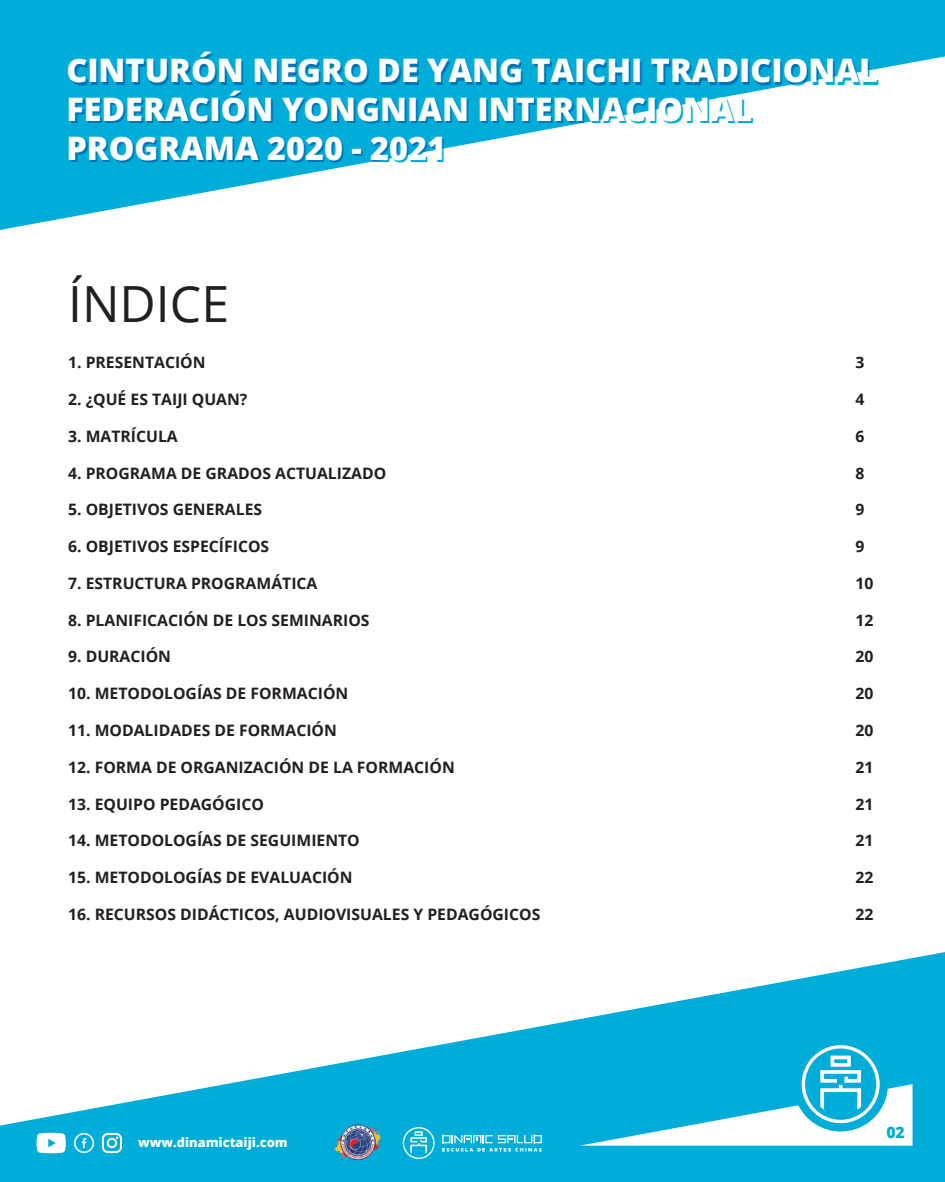
<style>
.page{position:relative;width:945px;height:1182px;background:#fff}
.page>*{position:absolute;margin:0;border:0;box-sizing:border-box;transform-origin:0 0}
.t1{font:49.88px "Open Sans";color:#231f20}
.t2{font:800 32.38px/38.9px "Open Sans";color:#fff}
.t3{font:700 15.75px "Open Sans";color:#231f20}
.t4{font:800 15.75px "Open Sans";color:#00add8}
.t5{font:800 12.86px "Open Sans";color:#fff}
</style>
<div class="page">
<svg style="left:0;top:0;width:945px;height:230px;fill:#00add8"></svg>
<svg style="left:0;top:952px;width:945px;height:229px;fill:#00add8"></svg>
<svg style="left:580px;top:1045px;width:333px;height:100px"></svg>
<svg style="left:102px;top:1132px;width:20px;height:20px"></svg>
<svg style="left:74px;top:1132px;width:20px;height:20px"></svg>
<svg style="left:37px;top:1132px;width:29px;height:21px"></svg>
<img style="left:332px;top:1124px;width:52px;height:35px">
<svg style="left:442px;top:1134px;width:100px;height:17px;background:#48c3e2"></svg>
<svg style="left:403px;top:1126px;width:32px;height:32px"></svg>
<h2 class="t2" style="left:66px;top:49px;width:813px">CINTURÓN NEGRO DE YANG TAICHI TRADICIONAL<br>FEDERACIÓN YONGNIAN INTERNACIONAL<br>PROGRAMA 2020 - 2021</h2>
<h1 class="t1" style="left:68px;top:269px;width:162px">ÍNDICE</h1>
<p class="t3" style="left:68px;top:351px;width:139px">1. PRESENTACIÓN</p>
<p class="t3" style="left:856px;top:351px;width:10px">3</p>
<p class="t3" style="left:68px;top:388px;width:181px">2. ¿QUÉ ES TAIJI QUAN?</p>
<p class="t3" style="left:856px;top:388px;width:10px">4</p>
<p class="t3" style="left:68px;top:425px;width:111px">3. MATRÍCULA</p>
<p class="t3" style="left:856px;top:425px;width:10px">6</p>
<p class="t3" style="left:68px;top:461px;width:320px">4. PROGRAMA DE GRADOS ACTUALIZADO</p>
<p class="t3" style="left:856px;top:461px;width:10px">8</p>
<p class="t3" style="left:68px;top:498px;width:196px">5. OBJETIVOS GENERALES</p>
<p class="t3" style="left:856px;top:498px;width:10px">9</p>
<p class="t3" style="left:68px;top:535px;width:203px">6. OBJETIVOS ESPECÍFICOS</p>
<p class="t3" style="left:856px;top:535px;width:10px">9</p>
<p class="t3" style="left:68px;top:572px;width:251px">7. ESTRUCTURA PROGRAMÁTICA</p>
<p class="t3" style="left:856px;top:572px;width:19px">10</p>
<p class="t3" style="left:68px;top:608px;width:303px">8. PLANIFICACIÓN DE LOS SEMINARIOS</p>
<p class="t3" style="left:856px;top:608px;width:19px">12</p>
<p class="t3" style="left:68px;top:645px;width:104px">9. DURACIÓN</p>
<p class="t3" style="left:856px;top:645px;width:19px">20</p>
<p class="t3" style="left:68px;top:682px;width:282px">10. METODOLOGÍAS DE FORMACIÓN</p>
<p class="t3" style="left:856px;top:682px;width:19px">20</p>
<p class="t3" style="left:68px;top:719px;width:270px">11. MODALIDADES DE FORMACIÓN</p>
<p class="t3" style="left:856px;top:719px;width:19px">20</p>
<p class="t3" style="left:68px;top:755px;width:388px">12. FORMA DE ORGANIZACIÓN DE LA FORMACIÓN</p>
<p class="t3" style="left:856px;top:755px;width:19px">21</p>
<p class="t3" style="left:68px;top:792px;width:197px">13. EQUIPO PEDAGÓGICO</p>
<p class="t3" style="left:856px;top:792px;width:19px">21</p>
<p class="t3" style="left:68px;top:829px;width:293px">14. METODOLOGÍAS DE SEGUIMIENTO</p>
<p class="t3" style="left:856px;top:829px;width:19px">21</p>
<p class="t3" style="left:68px;top:866px;width:286px">15. METODOLOGÍAS DE EVALUACIÓN</p>
<p class="t3" style="left:856px;top:866px;width:19px">22</p>
<p class="t3" style="left:68px;top:902px;width:474px">16. RECURSOS DIDÁCTICOS, AUDIOVISUALES Y PEDAGÓGICOS</p>
<p class="t3" style="left:856px;top:902px;width:19px">22</p>
<p class="t5" style="left:138px;top:1132px;width:151px">www.dinamictaiji.com</p>
<p class="t4" style="left:886px;top:1119px;width:20px">02</p>
</div>
